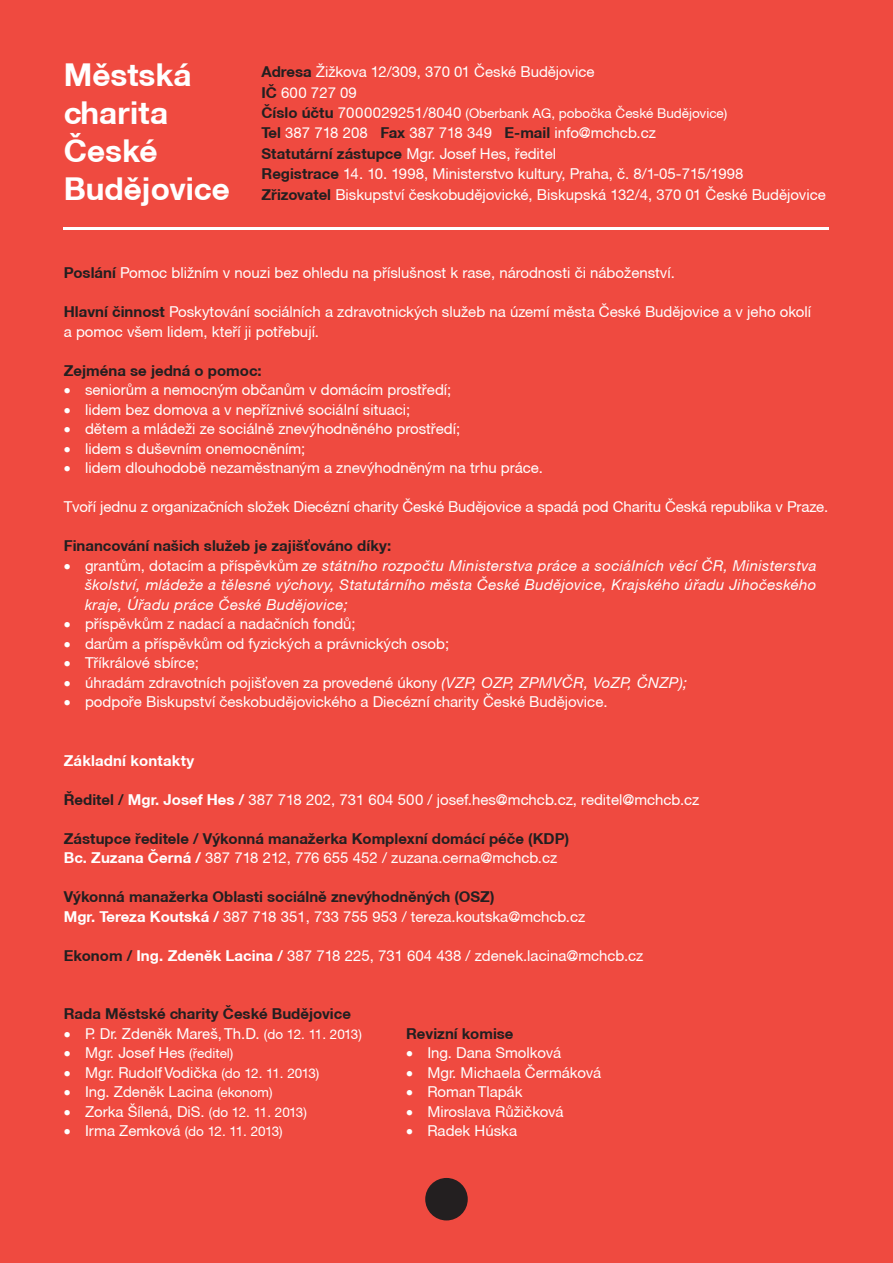
<style>
.page{position:relative;width:893px;height:1263px;background:#ef4a40}
.page>*{position:absolute;margin:0;border:0;box-sizing:border-box;transform-origin:0 0}
.t1{font:700 31.5px/37.8px "Helvetica Neue CE";color:#fff}
.t2{font:15px/20.4px "Helvetica Neue CE";color:#fff}
.t3{font:700 15px/19.5px "Helvetica Neue CE";color:#231f20}
.t4{font:italic 15px/19.5px "Helvetica Neue CE";letter-spacing:.025em;color:#fff;text-align:justify}
.t5{font:700 15px "Helvetica Neue CE";letter-spacing:.01em;color:#fff}
.t6{font:13.5px "Helvetica Neue CE";color:#fff}
.t7{font:13.5px "Helvetica Neue CE";letter-spacing:-.055em;color:#fff}
.s1{font-weight:700;color:#231f20}
.s2{font-weight:700;font-size:15px;color:#231f20}
.s3{font-size:15px}
.s4{font-style:normal}
.s5{font-style:italic}
.s6{font-weight:700}
.s7{color:#fff}
.s8{font-weight:400;color:#fff}
.s9{font-size:13.5px}
</style>
<div class="page">
<hr style="left:64px;top:228px;width:765px;height:2px;background:#fff">
<div style="left:425px;top:1178px;width:43px;height:42px;background:#231f20;border-radius:50%"></div>
<h1 class="t1" style="left:64px;top:57px;width:168px">Městská charita<br>České<br>Budějovice</h1>
<p class="t2" style="left:261px;top:62px;width:335px"><span class="s1">Adresa</span> Žižkova 12/309, 370 01 České Budějovice<br><span class="s1">IČ</span> 600 727 09</p>
<p class="t6" style="left:261px;top:105px;width:467px"><span class="s2">Číslo účtu</span> <span class="s3">7000029251/8040</span> (Oberbank AG, pobočka České Budějovice)</p>
<p class="t2" style="left:261px;top:123px;width:566px"><span class="s1">Tel</span> 387 718 208 <span class="s1">Fax</span> 387 718 349 <span class="s1">E-mail</span> info@mchcb.cz<br><span class="s1">Statutární zástupce</span> Mgr. Josef Hes, ředitel<br><span class="s1">Registrace</span> 14. 10. 1998, Ministerstvo kultury, Praha, č. 8/1-05-715/1998<br><span class="s1">Zřizovatel</span> Biskupství českobudějovické, Biskupská 132/4, 370 01 České Budějovice</p>
<p class="t2" style="left:64px;top:263px;width:613px"><span class="s1">Poslání</span> Pomoc bližním v nouzi bez ohledu na příslušnost k rase, národnosti či náboženství.</p>
<p class="t2" style="left:64px;top:302px;width:749px;line-height:19.5px"><span class="s1">Hlavní činnost</span> Poskytování sociálních a zdravotnických služeb na území města České Budějovice a v jeho okolí a pomoc všem lidem, kteří ji potřebují.</p>
<p class="t3" style="left:64px;top:361px;width:200px">Zejména se jedná o pomoc:</p>
<p class="t2" style="left:64px;top:380px;width:389px">• seniorům a nemocným občanům v domácím prostředí;</p>
<p class="t2" style="left:64px;top:399px;width:348px">• lidem bez domova a v nepříznivé sociální situaci;</p>
<p class="t2" style="left:64px;top:419px;width:398px">• dětem a mládeži ze sociálně znevýhodněného prostředí;</p>
<p class="t2" style="left:64px;top:438px;width:243px">• lidem s duševním onemocněním;</p>
<p class="t2" style="left:64px;top:458px;width:481px">• lidem dlouhodobě nezaměstnaným a znevýhodněným na trhu práce.</p>
<p class="t2" style="left:64px;top:497px;width:766px">Tvoří jednu z organizačních složek Diecézní charity České Budějovice a spadá pod Charitu Česká republika v Praze.</p>
<p class="t3" style="left:64px;top:536px;width:329px">Financování našich služeb je zajišťováno díky:</p>
<p class="t4" style="left:85px;top:556px;width:733px;text-indent:-21px">• <span class="s4">grantům, dotacím a příspěvkům</span> ze státního rozpočtu Ministerstva práce a sociálních věcí ČR, Ministerstva školství, mládeže a tělesné výchovy, Statutárního města České Budějovice, Krajského úřadu Jihočeského kraje, Úřadu práce České Budějovice;</p>
<p class="t2" style="left:64px;top:614px;width:294px">• příspěvkům z nadací a nadačních fondů;</p>
<p class="t2" style="left:64px;top:633px;width:387px">• darům a příspěvkům od fyzických a právnických osob;</p>
<p class="t2" style="left:64px;top:653px;width:137px">• Tříkrálové sbírce;</p>
<p class="t2" style="left:64px;top:672px;width:625px">• úhradám zdravotních pojišťoven za provedené úkony <span class="s5">(VZP, OZP, ZPMVČR, VoZP, ČNZP);</span></p>
<p class="t2" style="left:64px;top:692px;width:545px">• podpoře Biskupství českobudějovického a Diecézní charity České Budějovice.</p>
<p class="t5" style="left:64px;top:751px;width:132px">Základní kontakty</p>
<p class="t2" style="left:64px;top:789px;width:637px"><span class="s1">Ředitel /</span> <span class="s6">Mgr. Josef Hes /</span> 387 718 202, 731 604 500 / josef.hes@mchcb.cz, reditel@mchcb.cz</p>
<p class="t3" style="left:64px;top:829px;width:507px">Zástupce ředitele / Výkonná manažerka Komplexní domácí péče (KDP)<br><span class="s7">Bc. Zuzana Černá /</span> <span class="s8">387 718 212, 776 655 452 / zuzana.cerna@mchcb.cz</span></p>
<p class="t3" style="left:64px;top:887px;width:523px">Výkonná manažerka Oblasti sociálně znevýhodněných (OSZ)<br><span class="s7">Mgr. Tereza Koutská /</span> <span class="s8">387 718 351, 733 755 953 / tereza.koutska@mchcb.cz</span></p>
<p class="t2" style="left:64px;top:945px;width:581px"><span class="s1">Ekonom /</span> <span class="s6">Ing. Zdeněk Lacina /</span> 387 718 225, 731 604 438 / zdenek.lacina@mchcb.cz</p>
<p class="t3" style="left:64px;top:1004px;width:289px">Rada Městské charity České Budějovice</p>
<p class="t2" style="left:64px;top:1023px;width:300px">• P. Dr. Zdeněk Mareš, Th.D. <span class="s9">(do 12. 11. 2013)</span></p>
<p class="t2" style="left:64px;top:1043px;width:171px">• Mgr. Josef Hes <span class="s9">(ředitel)</span></p>
<p class="t2" style="left:64px;top:1062px;width:257px">• Mgr. Rudolf Vodička <span class="s9">(do 12. 11. 2013)</span></p>
<p class="t2" style="left:64px;top:1082px;width:210px">• Ing. Zdeněk Lacina <span class="s9">(ekonom)</span></p>
<p class="t2" style="left:64px;top:1101px;width:245px">• Zorka Šílená, DiS. <span class="s9">(do 12. 11. 2013)</span></p>
<p class="t7" style="left:64px;top:1123px;width:220px">• <span class="s3">Irma Zemková</span> (do 12. 11. 2013)</p>
<p class="t3" style="left:406px;top:1024px;width:109px">Revizní komise</p>
<p class="t2" style="left:406px;top:1043px;width:157px">• Ing. Dana Smolková</p>
<p class="t2" style="left:406px;top:1062px;width:197px">• Mgr. Michaela Čermáková</p>
<p class="t2" style="left:406px;top:1082px;width:118px">• Roman Tlapák</p>
<p class="t2" style="left:406px;top:1101px;width:159px">• Miroslava Růžičková</p>
<p class="t2" style="left:406px;top:1121px;width:112px">• Radek Húska</p>
</div>
